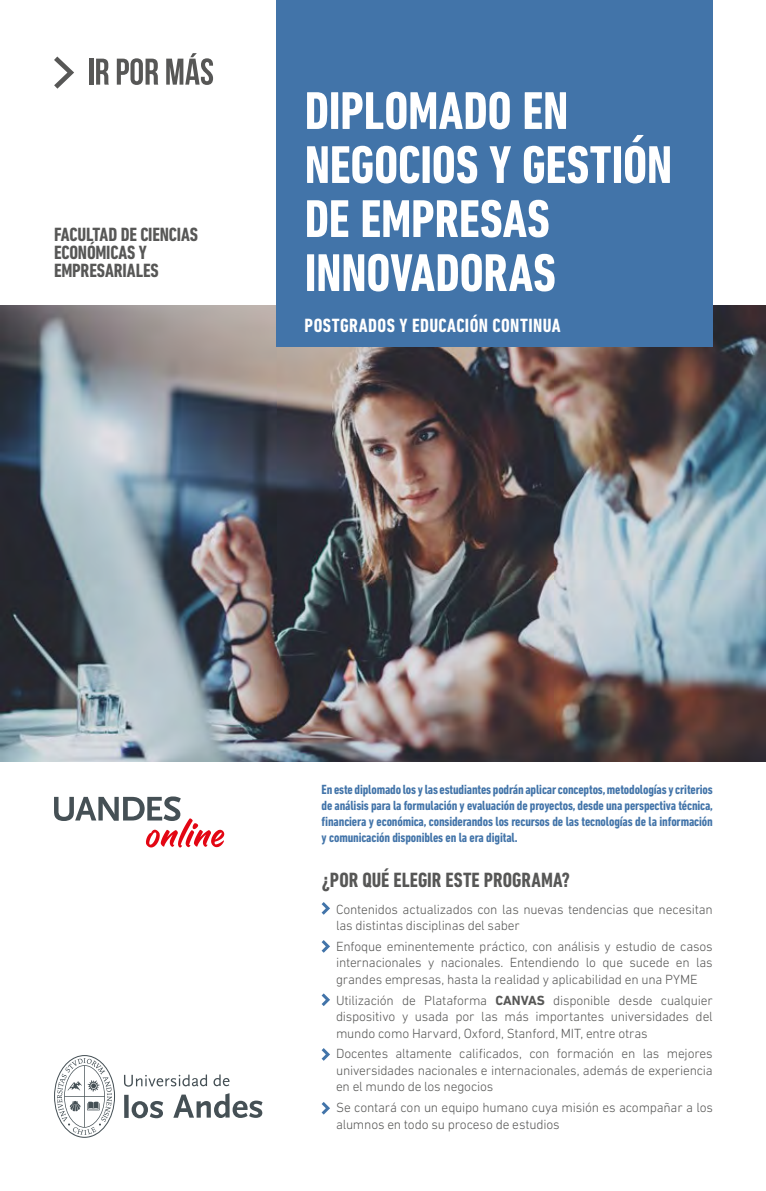
<style>
.page{position:relative;width:766px;height:1191px;background:#fff}
.page>*{position:absolute;margin:0;border:0;box-sizing:border-box;transform-origin:0 0}
.t1{font:700 condensed 54px/54px "DIN Next LT Pro";letter-spacing:-.01em;color:#fff}
.t2{font:700 condensed 21px "DIN Next LT Pro";color:#575756}
.t3{font:700 condensed 19.5px/18px "DIN Next LT Pro";letter-spacing:-.01em;color:#575756}
.t4{font:700 condensed 19.5px "DIN Next LT Pro";letter-spacing:.02em;color:#fff}
.t5{font:300 13.5px/16.5px "DIN Next LT Pro";letter-spacing:-.015em;color:#575756;text-align:justify}
.t6{font:700 condensed 13.5px/15.8px "DIN Next LT Pro";letter-spacing:-.01em;color:#4274a9;text-align:justify}
.s1{font-weight:700}
</style>
<div class="page">
<img style="left:0;top:305px;width:765px;height:457px">
<div style="left:276px;top:0;width:436px;height:346px;background:#4274a9"></div>
<hr style="left:89px;top:59px;width:4px;height:26px;background:#575756">
<svg style="left:96px;top:59px;width:13px;height:26px"></svg>
<svg style="left:117px;top:58px;width:41px;height:27px"></svg>
<svg style="left:166px;top:53px;width:47px;height:32px"></svg>
<svg style="left:54px;top:57px;width:20px;height:32px"></svg>
<svg style="left:321px;top:902px;width:9px;height:13px"></svg>
<svg style="left:321px;top:940px;width:9px;height:13px"></svg>
<svg style="left:321px;top:993px;width:9px;height:13px"></svg>
<svg style="left:321px;top:1048px;width:9px;height:13px"></svg>
<svg style="left:321px;top:1102px;width:9px;height:13px"></svg>
<div style="left:124px;top:1094px;width:5px;height:24px;background:#455055"></div>
<svg style="left:131px;top:1101px;width:32px;height:17px"></svg>
<svg style="left:173px;top:1093px;width:89px;height:25px"></svg>
<svg style="left:124px;top:1074px;width:83px;height:12px"></svg>
<svg style="left:213px;top:1074px;width:16px;height:12px"></svg>
<svg style="left:54px;top:1055px;width:61px;height:82px"></svg>
<svg style="left:54px;top:796px;width:170px;height:51px"></svg>
<h3 class="t3" style="left:54px;top:226px;width:145px">FACULTAD DE CIENCIAS<br>ECONÓMICAS Y<br>EMPRESARIALES</h3>
<h1 class="t1" style="left:304px;top:84px;width:369px">DIPLOMADO EN<br>NEGOCIOS Y GESTIÓN<br>DE EMPRESAS<br>INNOVADORAS</h1>
<h3 class="t4" style="left:304px;top:314px;width:257px">POSTGRADOS Y EDUCACIÓN CONTINUA</h3>
<p class="t6" style="left:321px;top:782px;width:393px">En este diplomado los y las estudiantes podrán aplicar conceptos, metodologías y criterios de análisis para la formulación y evaluación de proyectos, desde una perspectiva técnica, financiera y económica, considerandos los recursos de las tecnologías de la información y comunicación disponibles en la era digital.</p>
<h2 class="t2" style="left:321px;top:867px;width:250px">¿POR QUÉ ELEGIR ESTE PROGRAMA?</h2>
<p class="t5" style="left:336px;top:900px;width:378px">Contenidos actualizados con las nuevas tendencias que necesitan las distintas disciplinas del saber</p>
<p class="t5" style="left:336px;top:938px;width:378px">Enfoque eminentemente práctico, con análisis y estudio de casos internacionales y nacionales. Entendiendo lo que sucede en las grandes empresas, hasta la realidad y aplicabilidad en una PYME</p>
<p class="t5" style="left:336px;top:991px;width:378px">Utilización de Plataforma <span class="s1">CANVAS</span> disponible desde cualquier dispositivo y usada por las más importantes universidades del mundo como Harvard, Oxford, Stanford, MIT, entre otras</p>
<p class="t5" style="left:336px;top:1045px;width:378px">Docentes altamente calificados, con formación en las mejores universidades nacionales e internacionales, además de experiencia en el mundo de los negocios</p>
<p class="t5" style="left:336px;top:1099px;width:378px">Se contará con un equipo humano cuya misión es acompañar a los alumnos en todo su proceso de estudios</p>
</div>
